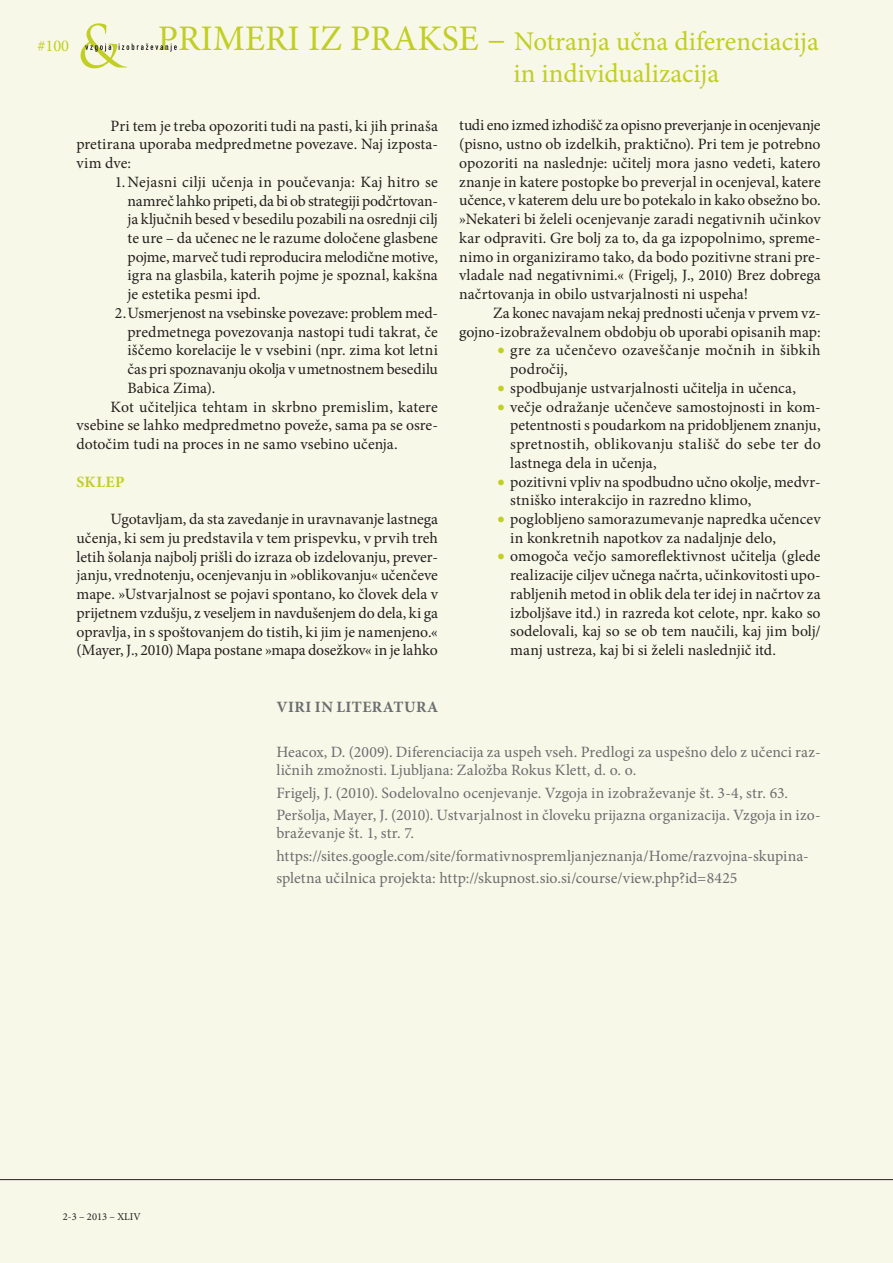
<style>
.page{position:relative;width:893px;height:1263px;background:#f7f8e7}
.page>*{position:absolute;margin:0;border:0;box-sizing:border-box;transform-origin:0 0}
.t1{font:27px/32.4px "Minion Pro";color:#c1ce23}
.t2{font:16.5px "Minion Pro";color:#c1ce23}
.t3{font:15.75px/18.8px "Minion Pro";color:#231f20;text-align:justify}
.t4{font:15.75px/22.2px "Minion Pro";color:#6c6d70}
.t5{font:700 15.75px "Minion Pro";letter-spacing:.025em;color:#6c6d70}
.t6{font:700 15.75px "Minion Pro";letter-spacing:.025em;color:#c1ce23}
.t7{font:10.5px "Minion Pro";color:#231f20}
.s1{font-size:36px}
.s2{color:#c1ce23}
</style>
<div class="page">
<hr style="left:0;top:1179px;width:893px;height:1px;background:#231f20">
<svg style="left:81px;top:23px;width:96px;height:45px"></svg>
<p class="t2" style="left:38px;top:35px;width:33px">#100</p>
<h1 class="t1" style="left:513px;top:25px;width:307px;text-indent:-355px"><span class="s1">PRIMERI IZ PRAKSE –</span> Notranja učna diferenciacija in individualizacija</h1>
<p class="t3" style="left:77px;top:116px;width:363px;text-indent:34px">Pri tem je treba opozoriti tudi na pasti, ki jih prinaša pretirana uporaba medpredmetne povezave. Naj izposta&shy;vim dve:</p>
<p class="t3" style="left:115px;top:172px;width:325px">1.Nejasni cilji učenja in poučevanja: Kaj hitro se</p>
<p class="t3" style="left:128px;top:191px;width:312px">namreč lahko pripeti, da bi ob strategiji podčrtovan-</p>
<p class="t3" style="left:128px;top:210px;width:312px">ja ključnih besed v besedilu pozabili na osrednji cilj</p>
<p class="t3" style="left:128px;top:229px;width:312px">te ure – da učenec ne le razume določene glasbene</p>
<p class="t3" style="left:128px;top:247px;width:312px">pojme, marveč tudi reproducira melodične motive,</p>
<p class="t3" style="left:128px;top:266px;width:312px">igra na glasbila, katerih pojme je spoznal, kakšna</p>
<p class="t3" style="left:128px;top:285px;width:135px">je estetika pesmi ipd.</p>
<p class="t3" style="left:115px;top:304px;width:325px">2.Usmerjenost na vsebinske povezave: problem med-</p>
<p class="t3" style="left:128px;top:322px;width:312px">predmetnega povezovanja nastopi tudi takrat, če</p>
<p class="t3" style="left:128px;top:341px;width:312px">iščemo korelacije le v vsebini (npr. zima kot letni</p>
<p class="t3" style="left:128px;top:360px;width:312px">čas pri spoznavanju okolja v umetnostnem besedilu</p>
<p class="t3" style="left:128px;top:379px;width:89px">Babica Zima).</p>
<p class="t3" style="left:111px;top:397px;width:329px">Kot učiteljica tehtam in skrbno premislim, katere</p>
<p class="t3" style="left:77px;top:416px;width:363px">vsebine se lahko medpredmetno poveže, sama pa se osre-</p>
<p class="t3" style="left:77px;top:435px;width:323px">dotočim tudi na proces in ne samo vsebino učenja.</p>
<p class="t6" style="left:77px;top:471px;width:49px">SKLEP</p>
<p class="t3" style="left:77px;top:510px;width:363px;text-indent:34px">Ugotavljam, da sta zavedanje in uravnavanje lastnega učenja, ki sem ju predstavila v tem prispevku, v prvih treh letih šolanja najbolj prišli do izraza ob izdelovanju, prever&shy;janju, vrednotenju, ocenjevanju in »oblikovanju« učenčeve mape. »Ustvarjalnost se pojavi spontano, ko človek dela v prijetnem vzdušju, z veseljem in navdušenjem do dela, ki ga opravlja, in s spoštovanjem do tistih, ki jim je namenjeno.« (Mayer, J., 2010) Mapa postane »mapa dosežkov« in je lahko</p>
<p class="t3" style="left:459px;top:116px;width:363px">tudi eno izmed izhodišč za opisno preverjanje in ocenjevanje (pisno, ustno ob izdelkih, praktično). Pri tem je potrebno opozoriti na naslednje: učitelj mora jasno vedeti, katero znanje in katere postopke bo preverjal in ocenjeval, katere učence, v katerem delu ure bo potekalo in kako obsežno bo. »Nekateri bi želeli ocenjevanje zaradi negativnih učinkov kar odpraviti. Gre bolj za to, da ga izpopolnimo, spreme&shy;nimo in organiziramo tako, da bodo pozitivne strani pre&shy;vladale nad negativnimi.« (Frigelj, J., 2010) Brez dobrega načrtovanja in obilo ustvarjalnosti ni uspeha!</p>
<p class="t3" style="left:459px;top:303px;width:363px;text-align:right">Za konec navajam nekaj prednosti učenja v prvem vz&shy;gojno-izobraževalnem obdobju ob uporabi opisanih map:</p>
<p class="t3" style="left:510px;top:341px;width:312px;text-indent:-13px"><span class="s2">•</span> gre za učenčevo ozaveščanje močnih in šibkih področij,</p>
<p class="t3" style="left:497px;top:378px;width:300px"><span class="s2">•</span> spodbujanje ustvarjalnosti učitelja in učenca,</p>
<p class="t3" style="left:510px;top:397px;width:312px;text-indent:-13px"><span class="s2">•</span> večje odražanje učenčeve samostojnosti in kom&shy;petentnosti s poudarkom na pridobljenem znanju, spretnostih, oblikovanju stališč do sebe ter do lastnega dela in učenja,</p>
<p class="t3" style="left:510px;top:472px;width:312px;text-indent:-13px"><span class="s2">•</span> pozitivni vpliv na spodbudno učno okolje, medvr&shy;stniško interakcijo in razredno klimo,</p>
<p class="t3" style="left:510px;top:510px;width:312px;text-indent:-13px"><span class="s2">•</span> poglobljeno samorazumevanje napredka učencev in konkretnih napotkov za nadaljnje delo,</p>
<p class="t3" style="left:510px;top:547px;width:312px;text-indent:-13px"><span class="s2">•</span> omogoča večjo samoreflektivnost učitelja (glede realizacije ciljev učnega načrta, učinkovitosti upo&shy;rabljenih metod in oblik dela ter idej in načrtov za izboljšave itd.) in razreda kot celote, npr. kako so sodelovali, kaj so se ob tem naučili, kaj jim bolj/ manj ustreza, kaj bi si želeli naslednjič itd.</p>
<p class="t7" style="left:63px;top:1210px;width:79px">2-3 – 2013 – XLIV</p>
<p class="t5" style="left:276px;top:696px;width:163px">VIRI IN LITERATURA</p>
<p class="t4" style="left:276px;top:742px;width:546px;line-height:18.8px">Heacox, D. (2009). Diferenciacija za uspeh vseh. Predlogi za uspešno delo z učenci raz&shy;ličnih zmožnosti. Ljubljana: Založba Rokus Klett, d. o. o.</p>
<p class="t4" style="left:276px;top:781px;width:546px">Frigelj, J. (2010). Sodelovalno ocenjevanje. Vzgoja in izobraževanje št. 3-4, str. 63.<br>Peršolja, Mayer, J. (2010). Ustvarjalnost in človeku prijazna organizacija. Vzgoja in izo-</p>
<p class="t4" style="left:276px;top:822px;width:534px">braževanje št. 1, str. 7. https://sites.google.com/site/formativnospremljanjeznanja/Home/razvojna-skupina&shy;spletna učilnica projekta: http://skupnost.sio.si/course/view.php?id=8425</p>
</div>
